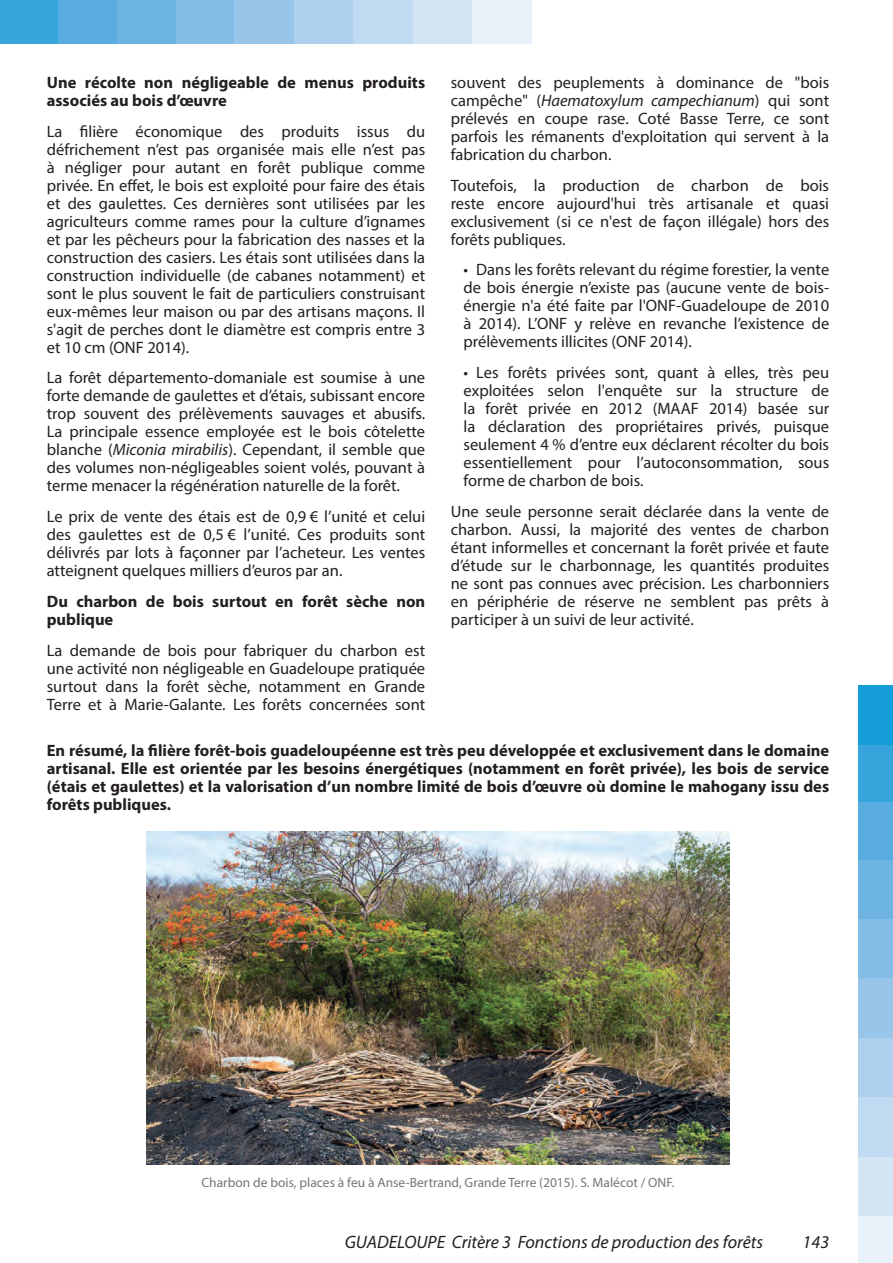
<style>
.page{position:relative;width:893px;height:1263px;background:#fff}
.page>*{position:absolute;margin:0;border:0;box-sizing:border-box;transform-origin:0 0}
.t1{font:italic 18px "Myriad Pro";color:#231f20}
.Texte_courant{font:16.5px/18px "Myriad Pro";color:#231f20;text-align:justify}
.texte_courant_bold{font:700 16.5px/18px "Myriad Pro";color:#231f20}
.Légende_FIG{font:13.5px "Myriad Pro";color:#757679}
.s1{font-style:italic}
</style>
<div class="page">
<div style="left:0;top:0;width:60px;height:44px;background:#38a4dc"></div>
<div style="left:59px;top:0;width:59px;height:44px;background:#59acdf"></div>
<div style="left:117px;top:0;width:59px;height:44px;background:#6eb4e3"></div>
<div style="left:176px;top:0;width:59px;height:44px;background:#83bce6"></div>
<div style="left:235px;top:0;width:59px;height:44px;background:#99c5ea"></div>
<div style="left:294px;top:0;width:60px;height:44px;background:#acd0ed"></div>
<div style="left:354px;top:0;width:59px;height:44px;background:#bfdaf1"></div>
<div style="left:413px;top:0;width:60px;height:44px;background:#d3e6f6"></div>
<div style="left:473px;top:0;width:59px;height:44px;background:#e9f2fa"></div>
<div style="left:858px;top:744px;width:35px;height:59px;background:#38a4dc"></div>
<div style="left:858px;top:686px;width:35px;height:59px;background:#149dd9"></div>
<div style="left:858px;top:802px;width:35px;height:60px;background:#59acdf"></div>
<div style="left:858px;top:860px;width:35px;height:60px;background:#6eb4e3"></div>
<div style="left:858px;top:919px;width:35px;height:60px;background:#83bce6"></div>
<div style="left:858px;top:978px;width:35px;height:60px;background:#99c5ea"></div>
<div style="left:858px;top:1038px;width:35px;height:59px;background:#acd0ed"></div>
<div style="left:858px;top:1097px;width:35px;height:60px;background:#bfdaf1"></div>
<div style="left:858px;top:1157px;width:35px;height:59px;background:#d3e6f6"></div>
<div style="left:858px;top:1216px;width:35px;height:47px;background:#e9f2fa"></div>
<img style="left:147px;top:832px;width:583px;height:332px">
<p class="texte_courant_bold" style="left:47px;top:73px;width:380px">Une récolte non négligeable de menus produits associés au bois d’œuvre</p>
<p class="Texte_courant" style="left:47px;top:122px;width:380px">La filière économique des produits issus du défrichement n’est pas organisée mais elle n’est pas à négliger pour autant en forêt publique comme privée. En effet, le bois est exploité pour faire des étais et des gaulettes. Ces dernières sont utilisées par les agriculteurs comme rames pour la culture d’ignames et par les pêcheurs pour la fabrication des nasses et la construction des casiers. Les étais sont utilisées dans la construction individuelle (de cabanes notamment) et sont le plus souvent le fait de particuliers construisant eux-mêmes leur maison ou par des artisans maçons. Il s'agit de perches dont le diamètre est compris entre 3 et 10 cm (ONF 2014).</p>
<p class="Texte_courant" style="left:47px;top:369px;width:380px">La forêt départemento-domaniale est soumise à une forte demande de gaulettes et d’étais, subissant encore trop souvent des prélèvements sauvages et abusifs.<br>La principale essence employée est le bois côtelette blanche (<span class="s1">Miconia mirabilis</span>). Cependant, il semble que des volumes non-négligeables soient volés, pouvant à terme menacer la régénération naturelle de la forêt.</p>
<p class="Texte_courant" style="left:47px;top:507px;width:380px">Le prix de vente des étais est de 0,9 € l’unité et celui des gaulettes est de 0,5 € l’unité. Ces produits sont délivrés par lots à façonner par l’acheteur. Les ventes atteignent quelques milliers d’euros par an.</p>
<p class="texte_courant_bold" style="left:47px;top:592px;width:380px">Du charbon de bois surtout en forêt sèche non publique</p>
<p class="Texte_courant" style="left:47px;top:641px;width:380px">La demande de bois pour fabriquer du charbon est une activité non négligeable en Guadeloupe pratiquée surtout dans la forêt sèche, notamment en Grande Terre et à Marie-Galante. Les forêts concernées sont</p>
<p class="Texte_courant" style="left:451px;top:73px;width:380px">souvent des peuplements à dominance de "bois campêche" (<span class="s1">Haematoxylum campechianum</span>) qui sont prélevés en coupe rase. Coté Basse Terre, ce sont parfois les rémanents d'exploitation qui servent à la fabrication du charbon.</p>
<p class="Texte_courant" style="left:451px;top:176px;width:380px">Toutefois, la production de charbon de bois reste encore aujourd'hui très artisanale et quasi exclusivement (si ce n'est de façon illégale) hors des forêts publiques.</p>
<p class="Texte_courant" style="left:463px;top:261px;width:367px">• Dans les forêts relevant du régime forestier, la vente de bois énergie n’existe pas (aucune vente de bois&shy;énergie n'a été faite par l'ONF-Guadeloupe de 2010 à 2014). L’ONF y relève en revanche l’existence de prélèvements illicites (ONF 2014).</p>
<p class="Texte_courant" style="left:463px;top:363px;width:367px">• Les forêts privées sont, quant à elles, très peu exploitées selon l'enquête sur la structure de la forêt privée en 2012 (MAAF 2014) basée sur la déclaration des propriétaires privés, puisque seulement 4 % d’entre eux déclarent récolter du bois essentiellement pour l’autoconsommation, sous forme de charbon de bois.</p>
<p class="Texte_courant" style="left:451px;top:502px;width:380px">Une seule personne serait déclarée dans la vente de charbon. Aussi, la majorité des ventes de charbon étant informelles et concernant la forêt privée et faute d’étude sur le charbonnage, les quantités produites ne sont pas connues avec précision. Les charbonniers en périphérie de réserve ne semblent pas prêts à participer à un suivi de leur activité.</p>
<p class="texte_courant_bold" style="left:47px;top:741px;width:784px;text-align:justify">En résumé, la filière forêt-bois guadeloupéenne est très peu développée et exclusivement dans le domaine artisanal. Elle est orientée par les besoins énergétiques (notamment en forêt privée), les bois de service (étais et gaulettes) et la valorisation d’un nombre limité de bois d’œuvre où domine le mahogany issu des forêts publiques.</p>
<p class="Légende_FIG" style="left:201px;top:1174px;width:474px">Charbon de bois, places à feu à Anse-Bertrand, Grande Terre (2015). S. Malécot / ONF.</p>
<p class="t1" style="left:345px;top:1231px;width:420px">GUADELOUPE Critère 3 Fonctions de production des forêts</p>
<p class="t1" style="left:803px;top:1231px;width:28px">143</p>
</div>
